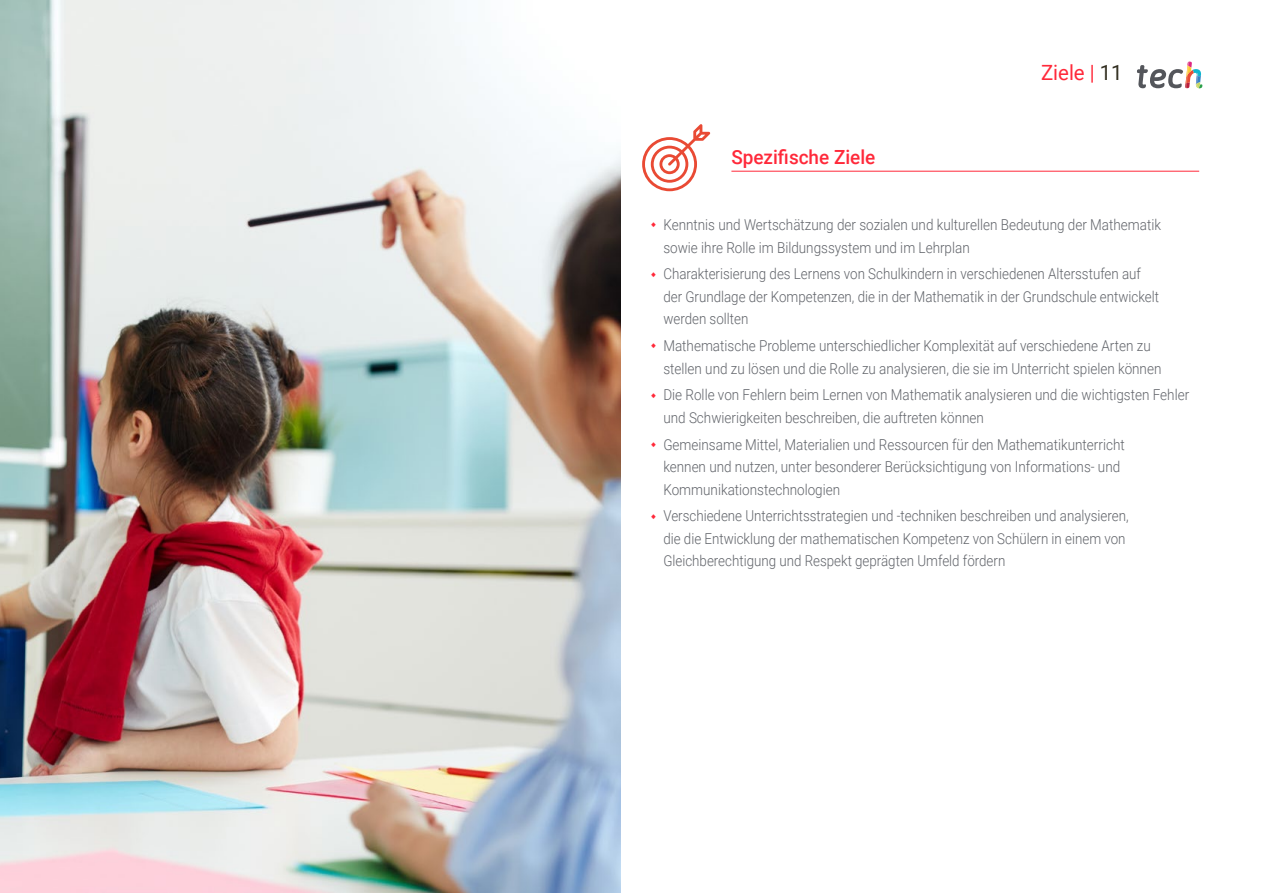
<style>
.page{position:relative;width:1263px;height:893px;background:#fff}
.page>*{position:absolute;margin:0;border:0;box-sizing:border-box;transform-origin:0 0}
.t1{font:21px "Roboto";color:#ff293a}
.t2{font:500 19.5px "Roboto";color:#ff293a}
.t3{font:300 15px/22.5px "Roboto";color:#61646a;scale:.9 1}
.t4{font:300 15px/22.5px "Roboto";color:#61646a;scale:.89 1}
.s1{color:#312e20}
</style>
<div class="page">
<img style="left:0;top:0;width:621px;height:893px">
<hr style="left:731px;top:171px;width:468px;height:1px;background:#ff293a">
<svg style="left:642px;top:124px;width:68px;height:67px"></svg>
<svg style="left:1137px;top:62px;width:65px;height:27px"></svg>
<h2 class="t2" style="left:731px;top:144px;width:145px">Spezifische Ziele</h2>
<h1 class="t1" style="left:1041px;top:57px;width:83px">Ziele | <span class="s1">11</span></h1>
<p class="t3" style="left:663px;top:213px;width:554px">Kenntnis und Wertschätzung der sozialen und kulturellen Bedeutung der Mathematik sowie ihre Rolle im Bildungssystem und im Lehrplan</p>
<p class="t4" style="left:663px;top:262px;width:558px">Charakterisierung des Lernens von Schulkindern in verschiedenen Altersstufen auf der Grundlage der Kompetenzen, die in der Mathematik in der Grundschule entwickelt werden sollten</p>
<p class="t3" style="left:663px;top:334px;width:555px">Mathematische Probleme unterschiedlicher Komplexität auf verschiedene Arten zu stellen und zu lösen und die Rolle zu analysieren, die sie im Unterricht spielen können</p>
<p class="t3" style="left:663px;top:383px;width:586px">Die Rolle von Fehlern beim Lernen von Mathematik analysieren und die wichtigsten Fehler und Schwierigkeiten beschreiben, die auftreten können</p>
<p class="t3" style="left:663px;top:432px;width:514px">Gemeinsame Mittel, Materialien und Ressourcen für den Mathematikunterricht kennen und nutzen, unter besonderer Berücksichtigung von Informations- und<br>Kommunikationstechnologien</p>
<p class="t4" style="left:663px;top:504px;width:524px">Verschiedene Unterrichtsstrategien und -techniken beschreiben und analysieren, die die Entwicklung der mathematischen Kompetenz von Schülern in einem von<br>Gleichberechtigung und Respekt geprägten Umfeld fördern</p>
</div>
